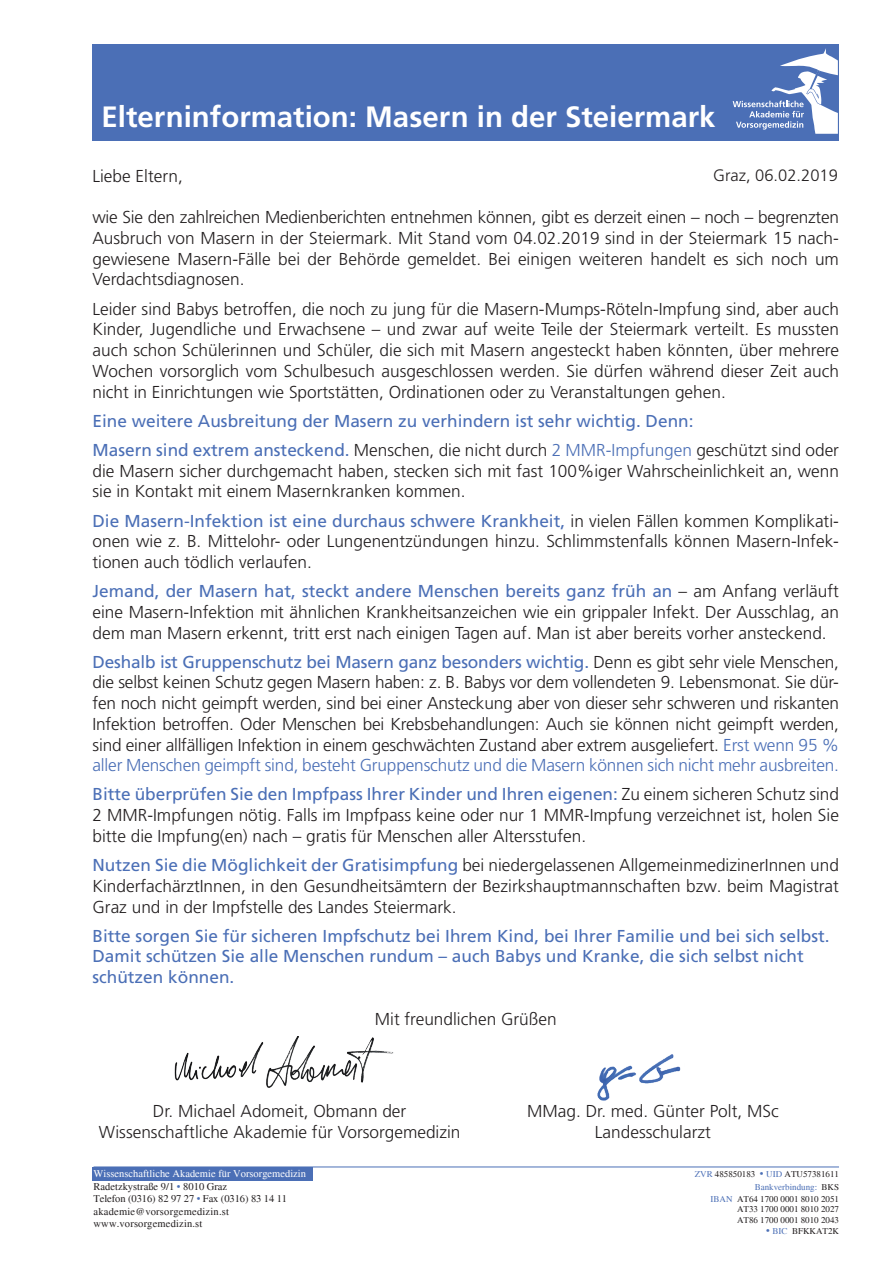
<style>
.page{position:relative;width:893px;height:1263px;background:#fff}
.page>*{position:absolute;margin:0;border:0;box-sizing:border-box;transform-origin:0 0}
.t1{font:700 29.4px "Frutiger LT Pro";color:#fff}
.t2{font:300 17.25px/20.7px "Frutiger LT Pro";color:#231f20;text-align:justify}
.t3{font:17.25px/20.7px "Frutiger LT Pro";color:#4b6fb6}
.t4{font:300 16.5px "Frutiger LT Pro";color:#231f20}
.t5{font:10.5px/12.6px "Times";color:#231f20}
.t6{font:9px/10.8px "Times";color:#231f20;text-align:right}
.s1{font-weight:300;color:#231f20}
.s2{font-weight:300}
.s3{font-weight:400;color:#4b6fb6}
.s4{color:#4b6fb6}
.s5{color:#fff}
.s6{font-size:10.5px;color:#4b6fb6}
</style>
<div class="page">
<div style="left:92px;top:1167px;width:221px;height:13px;background:#4b6fb6"></div>
<hr style="left:94px;top:1166px;width:745px;height:1px;background:#4b6fb6">
<div style="left:92px;top:44px;width:747px;height:96px;background:#4b6fb6"></div>
<svg style="left:733px;top:48px;width:105px;height:86px"></svg>
<img style="left:174px;top:1036px;width:220px;height:52px">
<img style="left:597px;top:1054px;width:84px;height:47px">
<h1 class="t1" style="left:102px;top:100px;width:616px">Elterninformation: Masern in der Steiermark</h1>
<p class="t2" style="left:92px;top:166px;width:92px">Liebe Eltern,</p>
<p class="t2" style="left:92px;top:207px;width:748px">wie Sie den zahlreichen Medienberichten entnehmen können, gibt es derzeit einen – noch – begrenzten Ausbruch von Masern in der Steiermark. Mit Stand vom 04.02.2019 sind in der Steiermark 15 nach&shy;gewiesene Masern-Fälle bei der Behörde gemeldet. Bei einigen weiteren handelt es sich noch um Verdachtsdiagnosen.</p>
<p class="t2" style="left:92px;top:298px;width:748px">Leider sind Babys betroffen, die noch zu jung für die Masern-Mumps-Röteln-Impfung sind, aber auch Kinder, Jugendliche und Erwachsene – und zwar auf weite Teile der Steiermark verteilt. Es mussten auch schon Schülerinnen und Schüler, die sich mit Masern angesteckt haben könnten, über mehrere Wochen vorsorglich vom Schulbesuch ausgeschlossen werden. Sie dürfen während dieser Zeit auch nicht in Einrichtungen wie Sportstätten, Ordinationen oder zu Veranstaltungen gehen.</p>
<p class="t3" style="left:92px;top:406px;width:748px;line-height:29.2px">Eine weitere Ausbreitung der Masern zu verhindern ist sehr wichtig. Denn:<br>Masern sind extrem ansteckend. <span class="s1">Menschen, die nicht durch</span> <span class="s2">2 MMR-Impfungen</span> <span class="s1">geschützt sind oder</span></p>
<p class="t2" style="left:92px;top:460px;width:748px">die Masern sicher durchgemacht haben, stecken sich mit fast 100%iger Wahrscheinlichkeit an, wenn sie in Kontakt mit einem Masernkranken kommen.</p>
<p class="t2" style="left:92px;top:510px;width:748px"><span class="s3">Die Masern-Infektion ist eine durchaus schwere Krankheit,</span> in vielen Fällen kommen Komplikati&shy;onen wie z. B. Mittelohr- oder Lungenentzündungen hinzu. Schlimmstenfalls können Masern-Infek&shy;tionen auch tödlich verlaufen.</p>
<p class="t2" style="left:92px;top:581px;width:748px"><span class="s3">Jemand, der Masern hat, steckt andere Menschen bereits ganz früh an</span> – am Anfang verläuft eine Masern-Infektion mit ähnlichen Krankheitsanzeichen wie ein grippaler Infekt. Der Ausschlag, an dem man Masern erkennt, tritt erst nach einigen Tagen auf. Man ist aber bereits vorher ansteckend.</p>
<p class="t2" style="left:92px;top:651px;width:748px"><span class="s3">Deshalb ist Gruppenschutz bei Masern ganz besonders wichtig.</span> Denn es gibt sehr viele Menschen, die selbst keinen Schutz gegen Masern haben: z. B. Babys vor dem vollendeten 9. Lebensmonat. Sie dür&shy;fen noch nicht geimpft werden, sind bei einer Ansteckung aber von dieser sehr schweren und riskanten Infektion betroffen. Oder Menschen bei Krebsbehandlungen: Auch sie können nicht geimpft werden, sind einer allfälligen Infektion in einem geschwächten Zustand aber extrem ausgeliefert. <span class="s4">Erst wenn 95 % aller Menschen geimpft sind, besteht Gruppenschutz und die Masern können sich nicht mehr ausbreiten.</span></p>
<p class="t2" style="left:92px;top:784px;width:748px"><span class="s3">Bitte überprüfen Sie den Impfpass Ihrer Kinder und Ihren eigenen:</span> Zu einem sicheren Schutz sind 2 MMR-Impfungen nötig. Falls im Impfpass keine oder nur 1 MMR-Impfung verzeichnet ist, holen Sie bitte die Impfung(en) nach – gratis für Menschen aller Altersstufen.</p>
<p class="t2" style="left:92px;top:855px;width:748px"><span class="s3">Nutzen Sie die Möglichkeit der Gratisimpfung</span> bei niedergelassenen AllgemeinmedizinerInnen und KinderfachärztInnen, in den Gesundheitsämtern der Bezirkshauptmannschaften bzw. beim Magistrat Graz und in der Impfstelle des Landes Steiermark.</p>
<p class="t3" style="left:92px;top:925px;width:739px">Bitte sorgen Sie für sicheren Impfschutz bei Ihrem Kind, bei Ihrer Familie und bei sich selbst.<br>Damit schützen Sie alle Menschen rundum – auch Babys und Kranke, die sich selbst nicht schützen können.</p>
<p class="t2" style="left:375px;top:1008px;width:183px">Mit freundlichen Grüßen</p>
<p class="t4" style="left:713px;top:166px;width:126px">Graz, 06.02.2019</p>
<p class="t2" style="left:99px;top:1101px;width:363px;text-align:center">Dr. Michael Adomeit, Obmann der<br>Wissenschaftliche Akademie für Vorsorgemedizin</p>
<p class="t2" style="left:527px;top:1101px;width:253px;text-align:center">MMag. Dr. med. Günter Polt, MSc<br>Landesschularzt</p>
<p class="t5" style="left:94px;top:1167px;width:214px"><span class="s5">Wissenschaftliche Akademie für Vorsorgemedizin </span>Radetzkystraße 9/1 <span class="s4">•</span> 8010 Graz<br>Telefon (0316) 82 97 27 <span class="s4">•</span> Fax (0316) 83 14 11 akademie@vorsorgemedizin.st www.vorsorgemedizin.st</p>
<p class="t6" style="left:695px;top:1168px;width:146px;line-height:12.9px"><span class="s4">ZVR</span> 485850183 <span class="s6">•</span> <span class="s4">UID</span> ATU57381611<br><span class="s4">Bankverbindung:</span> BKS</p>
<p class="t6" style="left:737px;top:1193px;width:103px;text-align:justify;text-indent:-26px"><span class="s4">IBAN</span> AT64 1700 0001 8010 2051<br>AT33 1700 0001 8010 2027<br>AT86 1700 0001 8010 2043</p>
<p class="t6" style="left:766px;top:1225px;width:74px"><span class="s6">•</span> <span class="s4">BIC</span> BFKKAT2K</p>
</div>
